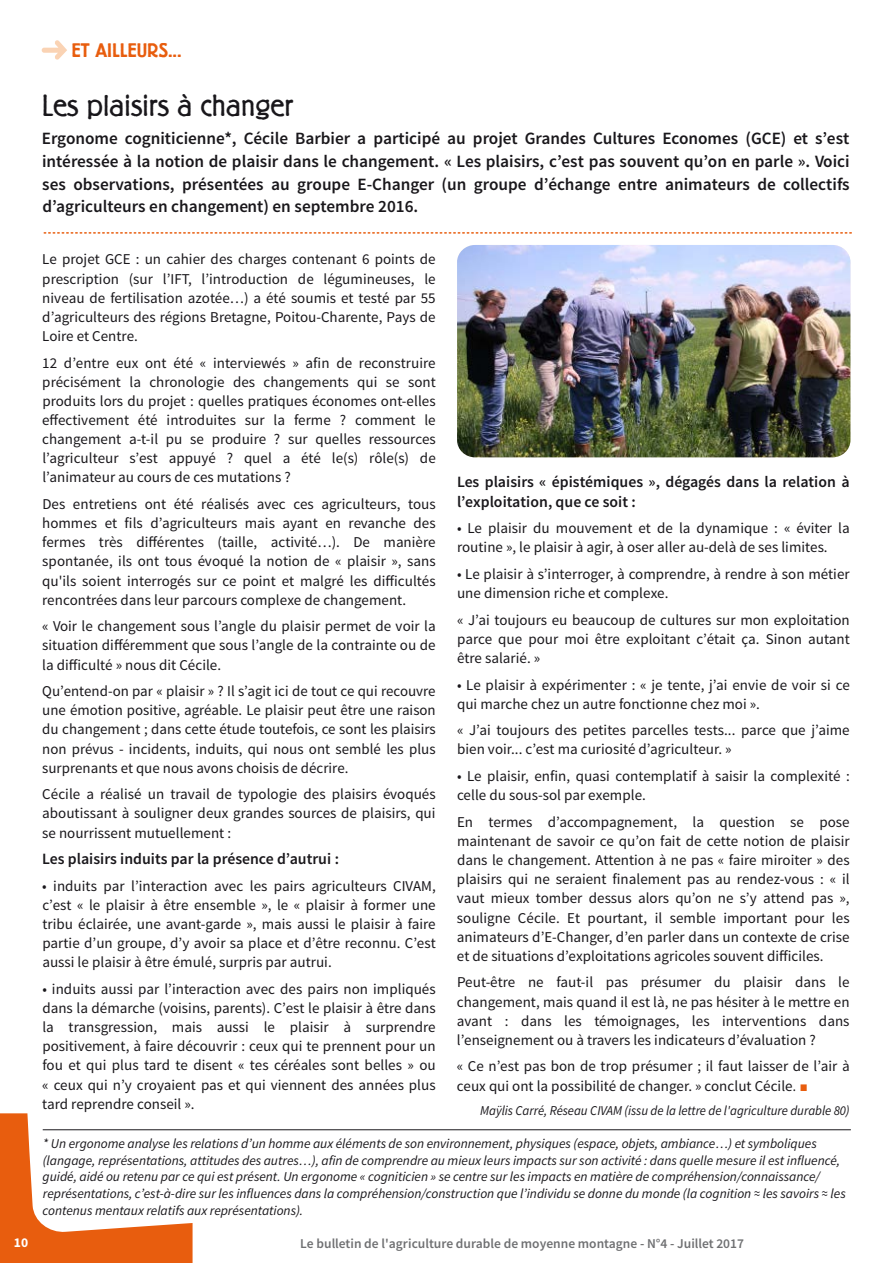
<style>
.page{position:relative;width:893px;height:1263px;background:#fff}
.page>*{position:absolute;margin:0;border:0;box-sizing:border-box;transform-origin:0 0}
.t1{font:300 30px "Berliner Grotesk";color:#19171b}
.t2{font:500 19.5px "Berliner Grotesk";color:#e85d0e}
.t3{font:600 17.25px/22.6px "Source Sans Pro";color:#19171b;text-align:justify}
.t4{font:600 15.75px/19px "Source Sans Pro";color:#19171b}
.t5{font:15px/19.2px "Source Sans Pro";color:#19171b;text-align:justify}
.t6{font:italic 13.5px/16.6px "Source Sans Pro";letter-spacing:-.005em;color:#19171b}
.t7{font:600 13.5px "Source Sans Pro";color:#6f7072}
.t8{font:italic 13.5px "Source Sans Pro";letter-spacing:-.005em;color:#19171b;scale:.95 1}
.t9{font:700 13.5px "Source Sans Pro";color:#fff}
</style>
<div class="page">
<svg style="left:0;top:1113px;width:193px;height:150px"></svg>
<svg style="left:44px;top:232px;width:808px;height:2px"></svg>
<svg style="left:42px;top:40px;width:25px;height:20px"></svg>
<img style="left:457px;top:245px;width:393px;height:212px">
<hr style="left:43px;top:1129px;width:808px;height:1px;background:#19171b">
<h2 class="t2" style="left:71px;top:42px;width:112px">ET AILLEURS...</h2>
<h1 class="t1" style="left:42px;top:93px;width:253px">Les plaisirs à changer</h1>
<p class="t3" style="left:42px;top:128px;width:809px">Ergonome cogniticienne*, Cécile Barbier a participé au projet Grandes Cultures Economes (GCE) et s’est intéressée à la notion de plaisir dans le changement. « Les plaisirs, c’est pas souvent qu’on en parle ». Voici ses observations, présentées au groupe E-Changer (un groupe d’échange entre animateurs de collectifs d’agriculteurs en changement) en septembre 2016.</p>
<p class="t9" style="left:14px;top:1233px;width:16px">10</p>
<p class="t5" style="left:42px;top:250px;width:395px">Le projet GCE : un cahier des charges contenant 6 points de prescription (sur l’IFT, l’introduction de légumineuses, le niveau de fertilisation azotée…) a été soumis et testé par 55 d’agriculteurs des régions Bretagne, Poitou-Charente, Pays de Loire et Centre.</p>
<p class="t5" style="left:42px;top:353px;width:395px">12 d’entre eux ont été « interviewés » afin de reconstruire précisément la chronologie des changements qui se sont produits lors du projet : quelles pratiques économes ont-elles effectivement été introduites sur la ferme ? comment le changement a-t-il pu se produire ? sur quelles ressources l’agriculteur s’est appuyé ? quel a été le(s) rôle(s) de l’animateur au cours de ces mutations ?</p>
<p class="t5" style="left:42px;top:495px;width:395px">Des entretiens ont été réalisés avec ces agriculteurs, tous hommes et fils d’agriculteurs mais ayant en revanche des fermes très différentes (taille, activité…). De manière spontanée, ils ont tous évoqué la notion de « plaisir », sans qu'ils soient interrogés sur ce point et malgré les difficultés rencontrées dans leur parcours complexe de changement.</p>
<p class="t5" style="left:42px;top:617px;width:395px">« Voir le changement sous l’angle du plaisir permet de voir la situation différemment que sous l’angle de la contrainte ou de la difficulté » nous dit Cécile.</p>
<p class="t5" style="left:42px;top:682px;width:395px">Qu’entend-on par « plaisir » ? Il s’agit ici de tout ce qui recouvre une émotion positive, agréable. Le plaisir peut être une raison du changement ; dans cette étude toutefois, ce sont les plaisirs non prévus - incidents, induits, qui nous ont semblé les plus surprenants et que nous avons choisis de décrire.</p>
<p class="t5" style="left:42px;top:785px;width:395px">Cécile a réalisé un travail de typologie des plaisirs évoqués aboutissant à souligner deux grandes sources de plaisirs, qui se nourrissent mutuellement :</p>
<p class="t4" style="left:42px;top:850px;width:298px">Les plaisirs induits par la présence d’autrui :</p>
<p class="t5" style="left:42px;top:876px;width:395px">• induits par l’interaction avec les pairs agriculteurs CIVAM, c’est « le plaisir à être ensemble », le « plaisir à former une tribu éclairée, une avant-garde », mais aussi le plaisir à faire partie d’un groupe, d’y avoir sa place et d’être reconnu. C’est aussi le plaisir à être émulé, surpris par autrui.</p>
<p class="t5" style="left:42px;top:980px;width:395px">• induits aussi par l’interaction avec des pairs non impliqués dans la démarche (voisins, parents). C’est le plaisir à être dans la transgression, mais aussi le plaisir à surprendre positivement, à faire découvrir : ceux qui te prennent pour un fou et qui plus tard te disent « tes céréales sont belles » ou « ceux qui n’y croyaient pas et qui viennent des années plus tard reprendre conseil ».</p>
<p class="t4" style="left:457px;top:473px;width:394px">Les plaisirs « épistémiques », dégagés dans la relation à l’exploitation, que ce soit :</p>
<p class="t5" style="left:457px;top:519px;width:394px">• Le plaisir du mouvement et de la dynamique : « éviter la routine », le plaisir à agir, à oser aller au-delà de ses limites.</p>
<p class="t5" style="left:457px;top:565px;width:394px">• Le plaisir à s’interroger, à comprendre, à rendre à son métier une dimension riche et complexe.</p>
<p class="t5" style="left:457px;top:610px;width:394px">« J’ai toujours eu beaucoup de cultures sur mon exploitation parce que pour moi être exploitant c’était ça. Sinon autant être salarié. »</p>
<p class="t5" style="left:457px;top:675px;width:394px">• Le plaisir à expérimenter : « je tente, j’ai envie de voir si ce qui marche chez un autre fonctionne chez moi ».</p>
<p class="t5" style="left:457px;top:721px;width:394px">« J’ai toujours des petites parcelles tests... parce que j’aime bien voir... c’est ma curiosité d’agriculteur. »</p>
<p class="t5" style="left:457px;top:767px;width:394px">• Le plaisir, enfin, quasi contemplatif à saisir la complexité : celle du sous-sol par exemple.</p>
<p class="t5" style="left:457px;top:812px;width:394px">En termes d’accompagnement, la question se pose maintenant de savoir ce qu’on fait de cette notion de plaisir dans le changement. Attention à ne pas « faire miroiter » des plaisirs qui ne seraient finalement pas au rendez-vous : « il vaut mieux tomber dessus alors qu’on ne s’y attend pas », souligne Cécile. Et pourtant, il semble important pour les animateurs d’E-Changer, d’en parler dans un contexte de crise et de situations d’exploitations agricoles souvent difficiles.</p>
<p class="t5" style="left:457px;top:973px;width:394px">Peut-être ne faut-il pas présumer du plaisir dans le changement, mais quand il est là, ne pas hésiter à le mettre en avant : dans les témoignages, les interventions dans l’enseignement ou à travers les indicateurs d’évaluation ?</p>
<p class="t5" style="left:457px;top:1057px;width:394px">« Ce n’est pas bon de trop présumer ; il faut laisser de l’air à ceux qui ont la possibilité de changer. » conclut Cécile.</p>
<p class="t8" style="left:480px;top:1102px;width:390px">Maÿlis Carré, Réseau CIVAM (issu de la lettre de l'agriculture durable 80)</p>
<p class="t6" style="left:42px;top:1135px;width:805px">* Un ergonome analyse les relations d’un homme aux éléments de son environnement, physiques (espace, objets, ambiance…) et symboliques (langage, représentations, attitudes des autres…), afin de comprendre au mieux leurs impacts sur son activité : dans quelle mesure il est influencé, guidé, aidé ou retenu par ce qui est présent. Un ergonome « cogniticien » se centre sur les impacts en matière de compréhension/connaissance/ représentations, c’est-à-dire sur les influences dans la compréhension/construction que l’individu se donne du monde (la cognition ≈ les savoirs ≈ les contenus mentaux relatifs aux représentations).</p>
<p class="t7" style="left:300px;top:1234px;width:445px">Le bulletin de l'agriculture durable de moyenne montagne - N°4 - Juillet 2017</p>
</div>
